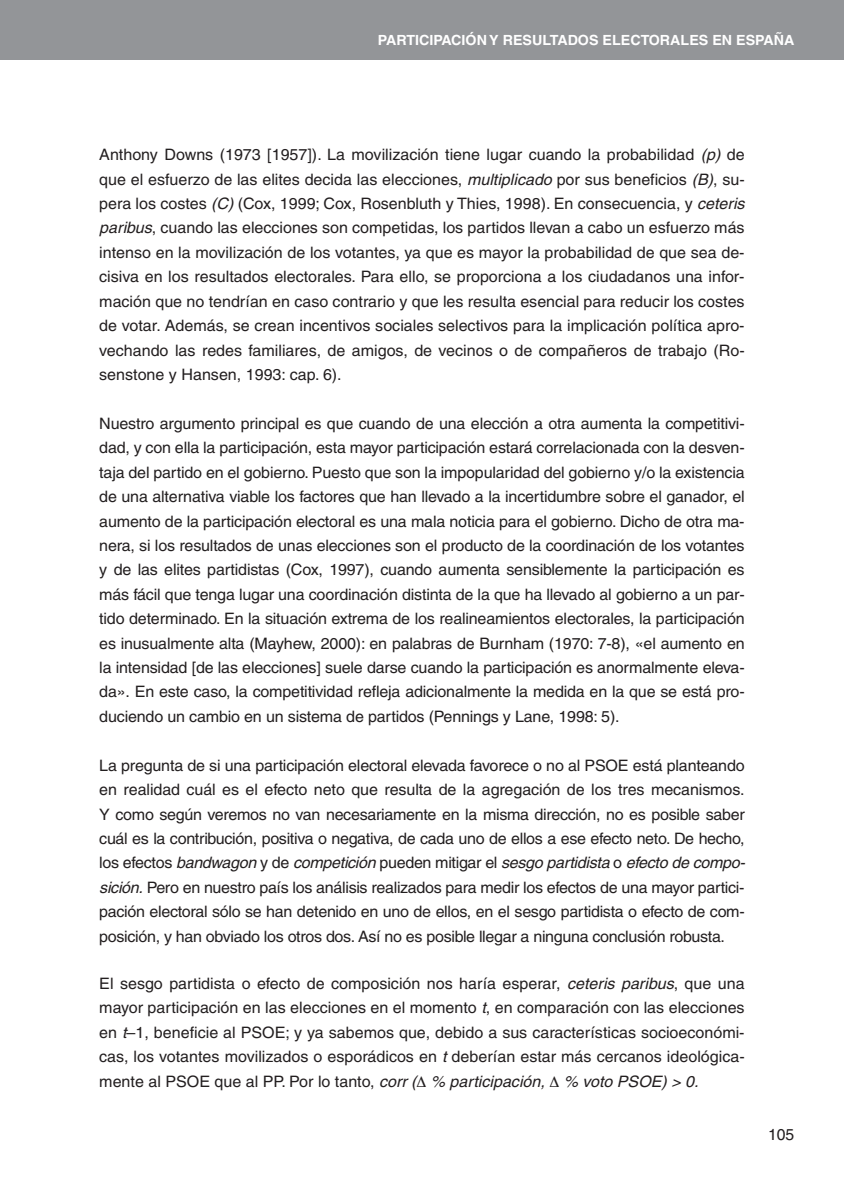
<style>
.page{position:relative;width:844px;height:1191px;background:#fff}
.page>*{position:absolute;margin:0;border:0;box-sizing:border-box;transform-origin:0 0}
.t1{font:15.75px/24.3px "Helvetica";color:#231f20;text-align:justify}
.t2{font:15.75px/24.3px "Helvetica";letter-spacing:-.02em;color:#231f20}
.t3{font:700 14px "Helvetica";color:#fff}
.s1{font-style:italic}
</style>
<div class="page">
<div style="left:0;top:0;width:843px;height:60px;background:#939598"></div>
<p class="t3" style="left:378px;top:35px;width:418px">PARTICIPACIÓN Y RESULTADOS ELECTORALES EN ESPAÑA</p>
<p class="t1" style="left:99px;top:144px;width:650px;text-align:left">Anthony Downs (1973 [1957]). La movilización tiene lugar cuando la probabilidad <span class="s1">(p)</span> de que el esfuerzo de las elites decida las elecciones, <span class="s1">multiplicado</span>por sus beneficios <span class="s1">(B)</span>, su&shy;pera los costes <span class="s1">(C)</span>(Cox, 1999; Cox, Rosenbluth y Thies, 1998). En consecuencia, y <span class="s1">ceteris paribus</span>, cuando las elecciones son competidas, los partidos llevan a cabo un esfuerzo más intenso en la movilización de los votantes, ya que es mayor la probabilidad de que sea de&shy;cisiva en los resultados electorales. Para ello, se proporciona a los ciudadanos una infor&shy;mación que no tendrían en caso contrario y que les resulta esencial para reducir los costes de votar. Además, se crean incentivos sociales selectivos para la implicación política apro&shy;vechando las redes familiares, de amigos, de vecinos o de compañeros de trabajo (Ro&shy;senstone y Hansen, 1993: cap. 6).</p>
<p class="t1" style="left:99px;top:412px;width:646px">Nuestro argumento principal es que cuando de una elección a otra aumenta la competitivi&shy;dad, y con ella la participación, esta mayor participación estará correlacionada con la desven&shy;taja del partido en el gobierno. Puesto que son la impopularidad del gobierno y/o la existencia de una alternativa viable los factores que han llevado a la incertidumbre sobre el ganador, el aumento de la participación electoral es una mala noticia para el gobierno. Dicho de otra ma&shy;nera, si los resultados de unas elecciones son el producto de la coordinación de los votantes y de las elites partidistas (Cox, 1997), cuando aumenta sensiblemente la participación es más fácil que tenga lugar una coordinación distinta de la que ha llevado al gobierno a un par&shy;tido determinado. En la situación extrema de los realineamientos electorales, la participación es inusualmente alta (Mayhew, 2000): en palabras de Burnham (1970: 7-8), «el aumento en la intensidad [de las elecciones] suele darse cuando la participación es anormalmente eleva&shy;da». En este caso, la competitividad refleja adicionalmente la medida en la que se está pro&shy;duciendo un cambio en un sistema de partidos (Pennings y Lane, 1998: 5).</p>
<p class="t2" style="left:99px;top:754px;width:650px">La pregunta de si una participación electoral elevada favorece o no al PSOE está planteando en realidad cuál es el efecto neto que resulta de la agregación de los tres mecanismos.<br>Y como según veremos no van necesariamente en la misma dirección, no es posible saber cuál es la contribución, positiva o negativa, de cada uno de ellos a ese efecto neto. De hecho, l o s e f e c t o s <span class="s1">bandwagon</span> y d e <span class="s1">competición</span> p u e d e n m i t i g a r e l <span class="s1">sesgo partidista</span> o <span class="s1">efecto de compo&shy;sición.</span>Pero en nuestro país los análisis realizados para medir los efectos de una mayor partici&shy;pación electoral sólo se han detenido en uno de ellos, en el sesgo partidista o efecto de com&shy;posición, y han obviado los otros dos. Así no es posible llegar a ninguna conclusión robusta.</p>
<p class="t1" style="left:99px;top:972px;width:646px">El sesgo partidista o efecto de composición nos haría esperar, <span class="s1">ceteris paribus</span>, que una mayor participación en las elecciones en el momento <span class="s1">t</span>, en comparación con las elecciones en <span class="s1">t</span>–1, beneficie al PSOE; y ya sabemos que, debido a sus características socioeconómi&shy;cas, los votantes movilizados o esporádicos en <span class="s1">t</span> deberían estar más cercanos ideológica&shy;m e n t e a l P S O E q u e a l P P. Po r l o t a n t o, <span class="s1">corr ( % participación, % voto PSOE) &gt; 0.</span></p>
<p class="t1" style="left:767px;top:1124px;width:28px">105</p>
</div>
